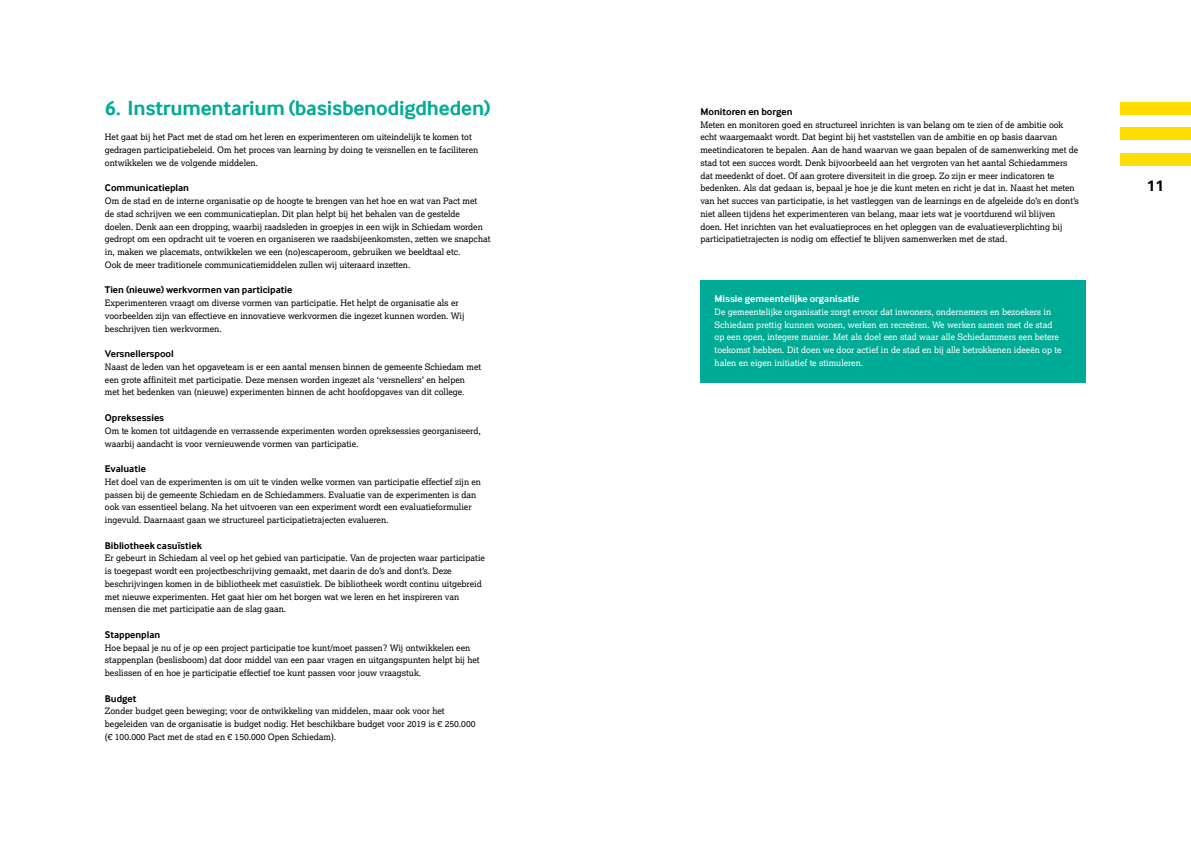
<style>
.page{position:relative;width:1191px;height:842px;background:#fff}
.page>*{position:absolute;margin:0;border:0;box-sizing:border-box;transform-origin:0 0}
.t1{font:700 21px "Inter Face";letter-spacing:-.01em;color:#00ab96}
.t2{font:700 16px "Inter Face";color:#000}
.t3{font:700 10px "Inter Face";color:#000}
.t4{font:700 10px "Inter Face";color:#fff}
.t5{font:8.8px/12.8px "Lexia";color:#000}
.t6{font:8.8px/12.8px "Lexia";color:#fff}
</style>
<div class="page">
<div style="left:1120px;top:102px;width:71px;height:13px;background:#fd0"></div>
<div style="left:1120px;top:128px;width:71px;height:12px;background:#fd0"></div>
<div style="left:1120px;top:153px;width:71px;height:13px;background:#fd0"></div>
<div style="left:700px;top:281px;width:386px;height:102px;background:#00ab96"></div>
<h1 class="t1" style="left:105px;top:96px;width:387px">6. Instrumentarium (basisbenodigdheden)</h1>
<p class="t5" style="left:105px;top:131px;width:375px">Het gaat bij het Pact met de stad om het leren en experimenteren om uiteindelijk te komen tot gedragen participatiebeleid. Om het proces van learning by doing te versnellen en te faciliteren ontwikkelen we de volgende middelen.</p>
<h5 class="t3" style="left:105px;top:182px;width:86px">Communicatieplan</h5>
<p class="t5" style="left:105px;top:194px;width:387px">Om de stad en de interne organisatie op de hoogte te brengen van het hoe en wat van Pact met<br>de stad schrijven we een communicatieplan. Dit plan helpt bij het behalen van de gestelde doelen. Denk aan een dropping, waarbij raadsleden in groepjes in een wijk in Schiedam worden gedropt om een opdracht uit te voeren en organiseren we raadsbijeenkomsten, zetten we snapchat in, maken we placemats, ontwikkelen we een (no)escaperoom, gebruiken we beeldtaal etc.<br>Ook de meer traditionele communicatiemiddelen zullen wij uiteraard inzetten.</p>
<h5 class="t3" style="left:105px;top:284px;width:189px">Tien (nieuwe) werkvormen van participatie</h5>
<p class="t5" style="left:105px;top:296px;width:361px">Experimenteren vraagt om diverse vormen van participatie. Het helpt de organisatie als er voorbeelden zijn van effectieve en innovatieve werkvormen die ingezet kunnen worden. Wij beschrijven tien werkvormen.</p>
<h5 class="t3" style="left:105px;top:348px;width:70px">Versnellerspool</h5>
<p class="t5" style="left:105px;top:360px;width:378px">Naast de leden van het opgaveteam is er een aantal mensen binnen de gemeente Schiedam met een grote affiniteit met participatie. Deze mensen worden ingezet als ‘versnellers’ en helpen met het bedenken van (nieuwe) experimenten binnen de acht hoofdopgaves van dit college.</p>
<h5 class="t3" style="left:105px;top:412px;width:61px">Opreksessies</h5>
<p class="t5" style="left:105px;top:424px;width:377px">Om te komen tot uitdagende en verrassende experimenten worden opreksessies georganiseerd, waarbij aandacht is voor vernieuwende vormen van participatie.</p>
<h5 class="t3" style="left:105px;top:463px;width:42px">Evaluatie</h5>
<p class="t5" style="left:105px;top:475px;width:378px">Het doel van de experimenten is om uit te vinden welke vormen van participatie effectief zijn en passen bij de gemeente Schiedam en de Schiedammers. Evaluatie van de experimenten is dan ook van essentieel belang. Na het uitvoeren van een experiment wordt een evaluatieformulier ingevuld. Daarnaast gaan we structureel participatietrajecten evalueren.</p>
<h5 class="t3" style="left:105px;top:539px;width:98px">Bibliotheek casuïstiek</h5>
<p class="t5" style="left:105px;top:551px;width:381px">Er gebeurt in Schiedam al veel op het gebied van participatie. Van de projecten waar participatie is toegepast wordt een projectbeschrijving gemaakt, met daarin de do’s and dont’s. Deze beschrijvingen komen in de bibliotheek met casuïstiek. De bibliotheek wordt continu uitgebreid met nieuwe experimenten. Het gaat hier om het borgen wat we leren en het inspireren van mensen die met participatie aan de slag gaan.</p>
<h5 class="t3" style="left:105px;top:629px;width:57px">Stappenplan</h5>
<p class="t5" style="left:105px;top:641px;width:376px">Hoe bepaal je nu of je op een project participatie toe kunt/moet passen? Wij ontwikkelen een stappenplan (beslisboom) dat door middel van een paar vragen en uitgangspunten helpt bij het beslissen of en hoe je participatie effectief toe kunt passen voor jouw vraagstuk.</p>
<h5 class="t3" style="left:105px;top:692px;width:33px">Budget</h5>
<p class="t5" style="left:105px;top:705px;width:372px">Zonder budget geen beweging; voor de ontwikkeling van middelen, maar ook voor het begeleiden van de organisatie is budget nodig. Het beschikbare budget voor 2019 is € 250.000 (€ 100.000 Pact met de stad en € 150.000 Open Schiedam).</p>
<h5 class="t3" style="left:700px;top:106px;width:94px">Monitoren en borgen</h5>
<p class="t5" style="left:700px;top:118px;width:380px">Meten en monitoren goed en structureel inrichten is van belang om te zien of de ambitie ook echt waargemaakt wordt. Dat begint bij het vaststellen van de ambitie en op basis daarvan meetindicatoren te bepalen. Aan de hand waarvan we gaan bepalen of de samenwerking met de stad tot een succes wordt. Denk bijvoorbeeld aan het vergroten van het aantal Schiedammers dat meedenkt of doet. Of aan grotere diversiteit in die groep. Zo zijn er meer indicatoren te bedenken. Als dat gedaan is, bepaal je hoe je die kunt meten en richt je dat in. Naast het meten van het succes van participatie, is het vastleggen van de learnings en de afgeleide do’s en dont’s niet alleen tijdens het experimenteren van belang, maar iets wat je voortdurend wil blijven doen. Het inrichten van het evaluatieproces en het opleggen van de evaluatieverplichting bij participatietrajecten is nodig om effectief te blijven samenwerken met de stad.</p>
<h5 class="t4" style="left:714px;top:293px;width:146px">Missie gemeentelijke organisatie</h5>
<p class="t6" style="left:714px;top:305px;width:348px">De gemeentelijke organisatie zorgt ervoor dat inwoners, ondernemers en bezoekers in Schiedam prettig kunnen wonen, werken en recreëren. We werken samen met de stad op een open, integere manier. Met als doel een stad waar alle Schiedammers een betere toekomst hebben. Dit doen we door actief in de stad en bij alle betrokkenen ideeën op te halen en eigen initiatief te stimuleren.</p>
<h2 class="t2" style="left:1146px;top:177px;width:19px">11</h2>
</div>
